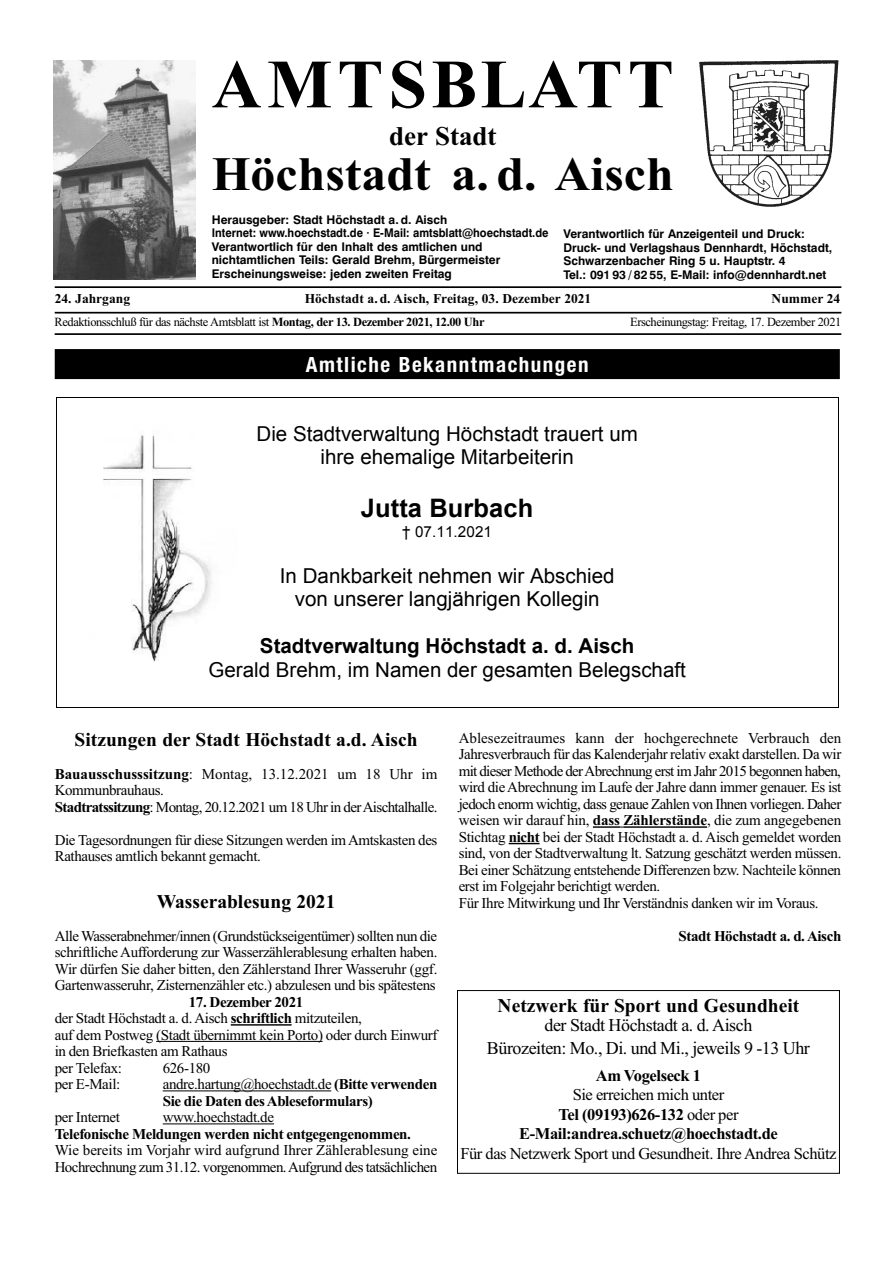
<style>
.page{position:relative;width:893px;height:1263px;background:#fff}
.page>*{position:absolute;margin:0;border:0;box-sizing:border-box;transform-origin:0 0}
.t1{font:700 69px "Times New Roman";letter-spacing:.07em;color:#000}
.t2{font:700 48px "Times New Roman";color:#000;scale:1.04 1}
.t3{font:700 27px "Times New Roman";color:#000}
.t4{font:700 25.5px "Arial";letter-spacing:.005em;color:#000}
.t5{font:700 condensed 21px "Helvetica Neue";letter-spacing:.07em;color:#fff}
.t6{font:20.55px/23.4px "Arial";color:#000;text-align:center}
.t7{font:700 20.55px "Arial";color:#000}
.t8{font:700 19.5px "Times New Roman";color:#000}
.t9{font:18px/22.5px "Times New Roman";letter-spacing:-.025em;color:#000;text-align:center}
.t10{font:700 16.5px/19.5px "Times New Roman";letter-spacing:-.025em;color:#000;text-align:center}
.t11{font:16.5px "Times New Roman";letter-spacing:-.025em;color:#000}
.t12{font:15.15px "Arial";letter-spacing:.01em;color:#000}
.t13{font:15px/16.5px "Times New Roman";letter-spacing:-.025em;color:#000}
.t14{font:700 15px/16.5px "Times New Roman";letter-spacing:-.025em;color:#000}
.t15{font:700 13.5px "Times New Roman";color:#000}
.t16{font:12.45px "Times New Roman";letter-spacing:-.035em;color:#000}
.t17{font:700 12px/13.5px "Swiss 721 BT";color:#000}
.s1{font-weight:700}
.s2{font-weight:400}
</style>
<div class="page">
<img style="left:53px;top:61px;width:143px;height:218px">
<hr style="left:55px;top:286px;width:786px;height:2px;background:#000">
<hr style="left:55px;top:312px;width:786px;height:1px;background:#000">
<img style="left:699px;top:57px;width:140px;height:150px">
<hr style="left:55px;top:333px;width:786px;height:2px;background:#000">
<hr style="left:231px;top:1024px;width:61px;height:1px;background:#000">
<hr style="left:156px;top:1041px;width:167px;height:1px;background:#000">
<hr style="left:163px;top:1090px;width:168px;height:1px;background:#000">
<hr style="left:163px;top:1123px;width:111px;height:1px;background:#000">
<hr style="left:593px;top:826px;width:27px;height:2px;background:#000">
<hr style="left:623px;top:826px;width:84px;height:2px;background:#000">
<hr style="left:509px;top:843px;width:31px;height:1px;background:#000">
<div style="left:55px;top:349px;width:785px;height:30px;background:#000"></div>
<div style="left:457px;top:990px;width:383px;height:184px;border:1px solid #000"></div>
<img style="left:103px;top:435px;width:109px;height:227px">
<hr style="left:56px;top:397px;width:782px;height:1px;background:#000">
<hr style="left:56px;top:707px;width:782px;height:1px;background:#000">
<svg style="left:56px;top:398px;width:1px;height:309px"></svg>
<svg style="left:838px;top:397px;width:1px;height:311px"></svg>
<h1 class="t1" style="left:212px;top:43px;width:464px">AMTSBLATT</h1>
<h3 class="t3" style="left:389px;top:120px;width:109px">der Stadt</h3>
<h2 class="t2" style="left:212px;top:145px;width:446px">Höchstadt a. d. Aisch</h2>
<p class="t17" style="left:212px;top:214px;width:338px">Herausgeber: Stadt Höchstadt a. d. Aisch<br>Internet: www.hoechstadt.de · E-Mail: amtsblatt@hoechstadt.de Verantwortlich für den Inhalt des amtlichen und nichtamtlichen Teils: Gerald Brehm, Bürgermeister Erscheinungsweise: jeden zweiten Freitag</p>
<p class="t17" style="left:563px;top:228px;width:270px">Verantwortlich für Anzeigenteil und Druck:<br>Druck- und Verlagshaus Dennhardt, Höchstadt, Schwarzenbacher Ring 5 u. Hauptstr. 4<br>Tel.: 091 93 / 82 55, E-Mail: info@dennhardt.net</p>
<p class="t15" style="left:55px;top:291px;width:77px">24. Jahrgang</p>
<p class="t15" style="left:305px;top:291px;width:288px">Höchstadt a. d. Aisch, Freitag, 03. Dezember 2021</p>
<p class="t15" style="left:772px;top:291px;width:70px">Nummer 24</p>
<p class="t16" style="left:55px;top:315px;width:431px">Redaktionsschluß für das nächste Amtsblatt ist <span class="s1">Montag, der 13. Dezember 2021, 12.00 Uhr</span></p>
<p class="t16" style="left:630px;top:315px;width:213px">Erscheinungstag: Freitag, 17. Dezember 2021</p>
<h3 class="t5" style="left:306px;top:347px;width:284px">Amtliche Bekanntmachungen</h3>
<h3 class="t6" style="left:256px;top:422px;width:383px">Die Stadtverwaltung Höchstadt trauert um ihre ehemalige Mitarbeiterin</h3>
<h3 class="t4" style="left:361px;top:493px;width:174px">Jutta Burbach</h3>
<p class="t12" style="left:402px;top:523px;width:91px">† 07.11.2021</p>
<h3 class="t6" style="left:280px;top:564px;width:336px">In Dankbarkeit nehmen wir Abschied von unserer langjährigen Kollegin</h3>
<h3 class="t7" style="left:260px;top:635px;width:376px">Stadtverwaltung Höchstadt a. d. Aisch</h3>
<h3 class="t6" style="left:209px;top:658px;width:479px">Gerald Brehm, im Namen der gesamten Belegschaft</h3>
<h3 class="t8" style="left:75px;top:727px;width:344px">Sitzungen der Stadt Höchstadt a.d. Aisch</h3>
<p class="t13" style="left:55px;top:765px;width:384px"><span class="s1">Bauausschusssitzung</span>: Montag, 13.12.2021 um 18 Uhr im<br>Kommunbrauhaus.<br><span class="s1">Stadtratssitzung</span>: Montag, 20.12.2021 um 18 Uhr in der Aischtalhalle.</p>
<p class="t13" style="left:55px;top:831px;width:384px">Die Tagesordnungen für diese Sitzungen werden im Amtskasten des<br>Rathauses amtlich bekannt gemacht.</p>
<h3 class="t8" style="left:157px;top:889px;width:180px">Wasserablesung 2021</h3>
<p class="t13" style="left:55px;top:927px;width:384px;text-align:justify">Alle Wasserabnehmer/innen (Grundstückseigentümer) sollten nun die schriftliche Aufforderung zur Wasserzählerablesung erhalten haben.<br>Wir dürfen Sie daher bitten, den Zählerstand Ihrer Wasseruhr (ggf.<br>Gartenwasseruhr, Zisternenzähler etc.) abzulesen und bis spätestens</p>
<p class="t13" style="left:55px;top:993px;width:384px;text-indent:134px"><span class="s1">17. Dezember 2021<br></span>der Stadt Höchstadt a. d. Aisch <span class="s1">schriftlich</span> mitzuteilen,<br>auf dem Postweg (Stadt übernimmt kein Porto) oder durch Einwurf in den Briefkasten am Rathaus<br>per Telefax:</p>
<p class="t13" style="left:163px;top:1059px;width:49px">626-180</p>
<p class="t13" style="left:55px;top:1076px;width:67px">per E-Mail:</p>
<p class="t14" style="left:163px;top:1076px;width:276px"><span class="s2">andre.hartung@hoechstadt.de</span> (Bitte verwenden<br>Sie die Daten des Ableseformulars)</p>
<p class="t13" style="left:55px;top:1109px;width:67px">per Internet</p>
<p class="t13" style="left:163px;top:1109px;width:113px">www.hoechstadt.de</p>
<p class="t14" style="left:55px;top:1125px;width:358px">Telefonische Meldungen werden nicht entgegengenommen.</p>
<p class="t13" style="left:55px;top:1142px;width:384px">Wie bereits im Vorjahr wird aufgrund Ihrer Zählerablesung eine<br>Hochrechnung zum 31.12. vorgenommen. Aufgrund des tatsächlichen</p>
<p class="t13" style="left:459px;top:729px;width:384px">Ablesezeitraumes kann der hochgerechnete Verbrauch den Jahresverbrauch für das Kalenderjahr relativ exakt darstellen. Da wir mit dieser Methode der Abrechnung erst im Jahr 2015 begonnen haben, wird die Abrechnung im Laufe der Jahre dann immer genauer. Es ist jedoch enorm wichtig, dass genaue Zahlen von Ihnen vorliegen. Daher weisen wir darauf hin, <span class="s1">dass Zählerstände</span>, die zum angegebenen Stichtag <span class="s1">nicht</span> bei der Stadt Höchstadt a. d. Aisch gemeldet worden sind, von der Stadtverwaltung lt. Satzung geschätzt werden müssen.<br>Bei einer Schätzung entstehende Differenzen bzw. Nachteile können erst im Folgejahr berichtigt werden.<br>Für Ihre Mitwirkung und Ihr Verständnis danken wir im Voraus.</p>
<p class="t14" style="left:678px;top:927px;width:164px">Stadt Höchstadt a. d. Aisch</p>
<h3 class="t8" style="left:498px;top:994px;width:303px">Netzwerk für Sport und Gesundheit</h3>
<p class="t9" style="left:487px;top:1014px;width:324px">der Stadt Höchstadt a. d. Aisch<br>Bürozeiten: Mo., Di. und Mi., jeweils 9 -13 Uhr</p>
<p class="t10" style="left:596px;top:1065px;width:107px">Am Vogelseck 1</p>
<p class="t10" style="left:519px;top:1085px;width:260px"><span class="s2">Sie erreichen mich unter<br></span>Tel (09193)626-132 <span class="s2">oder per<br></span>E-Mail:andrea.schuetz@hoechstadt.de</p>
<p class="t11" style="left:460px;top:1143px;width:378px">Für das Netzwerk Sport und Gesundheit. Ihre Andrea Schütz</p>
</div>
